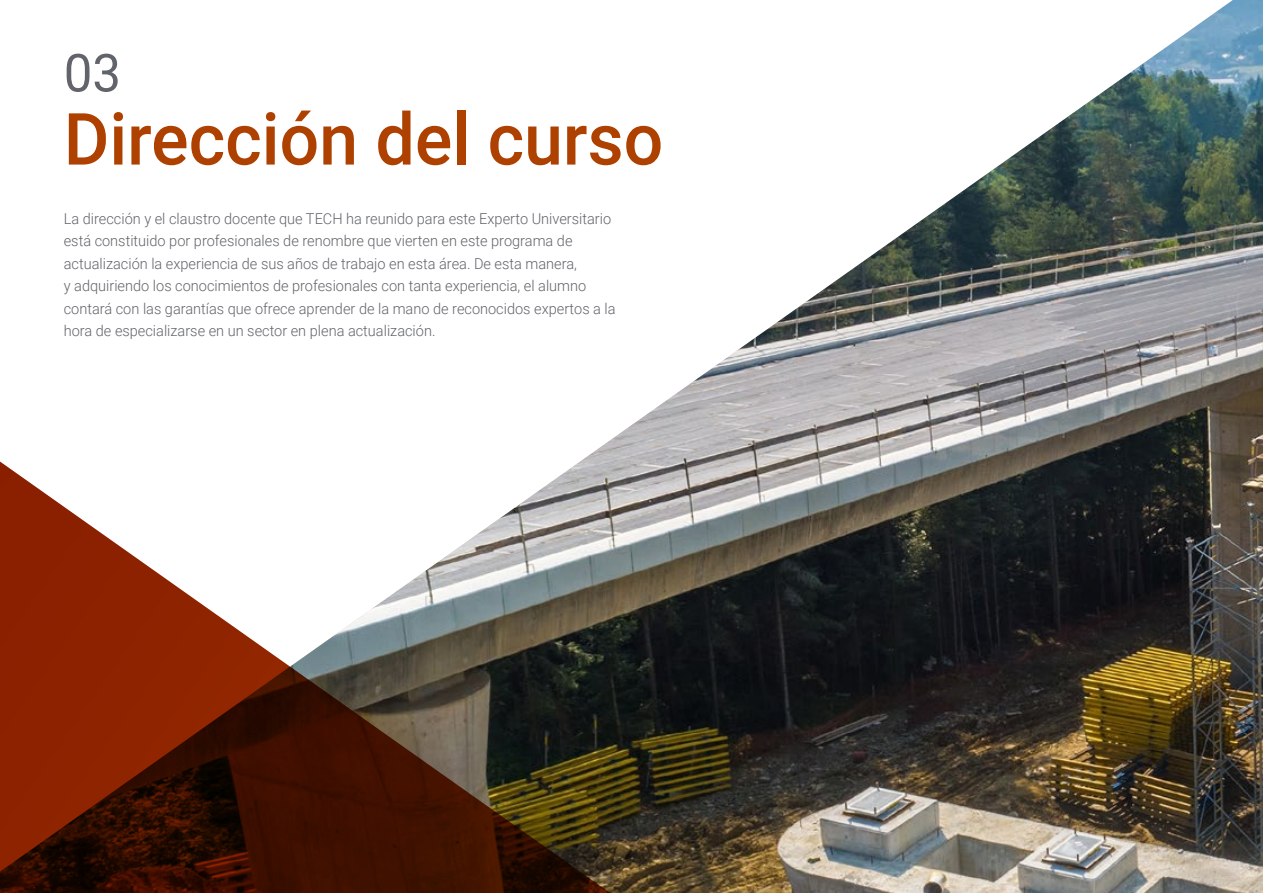
<style>
.page{position:relative;width:1263px;height:893px;background:#fff}
.page>*{position:absolute;margin:0;border:0;box-sizing:border-box;transform-origin:0 0}
.t1{font:500 72px "Roboto";color:#ae4000}
.t2{font:52.5px "Roboto";color:#61646a}
.t3{font:300 15px/22.5px "Roboto";color:#61646a}
</style>
<div class="page">
<img style="left:602px;top:0;width:661px;height:893px">
<svg style="left:0;top:446px;width:640px;height:447px"></svg>
<h2 class="t2" style="left:64px;top:36px;width:59px">03</h2>
<h1 class="t1" style="left:64px;top:89px;width:601px">Dirección del curso</h1>
<p class="t3" style="left:64px;top:207px;width:553px">La dirección y el claustro docente que TECH ha reunido para este Experto Universitario está constituido por profesionales de renombre que vierten en este programa de actualización la experiencia de sus años de trabajo en esta área. De esta manera,<br>y adquiriendo los conocimientos de profesionales con tanta experiencia, el alumno contará con las garantías que ofrece aprender de la mano de reconocidos expertos a la hora de especializarse en un sector en plena actualización.</p>
</div>
